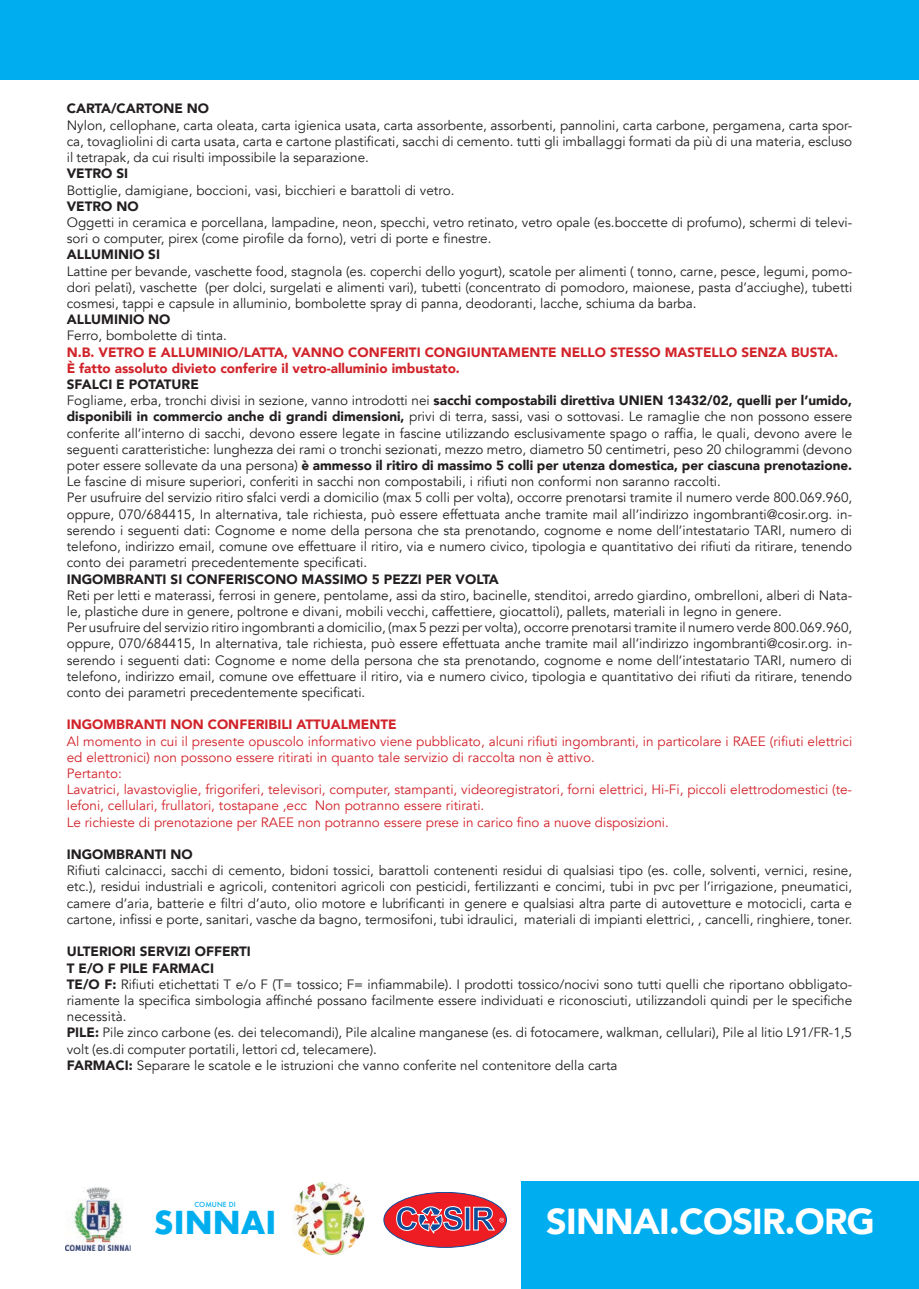
<style>
.page{position:relative;width:919px;height:1289px;background:#fff}
.page>*{position:absolute;margin:0;border:0;box-sizing:border-box;transform-origin:0 0}
.t1{font:900 36px "Avenir";letter-spacing:-.02em;color:#fff}
.t2{font:700 30.75px "Futura";color:#00aeef}
.t3{font:13.5px/16.2px "Avenir";color:#231f20}
.t4{font:13.5px/16.2px "Avenir";color:#d1232a}
.t5{font:900 13.5px/16.2px "Avenir";color:#d1232a}
.t6{font:900 13.5px/16.2px "Avenir";color:#231f20}
.t7{font:500 6.9px "Futura";color:#00aeef}
.s1{font-weight:900}
</style>
<div class="page">
<div style="left:0;top:0;width:918px;height:80px;background:#00aeef"></div>
<div style="left:520px;top:1181px;width:398px;height:107px;background:#00aeef"></div>
<img style="left:65px;top:1187px;width:66px;height:63px">
<img style="left:293px;top:1182px;width:71px;height:73px">
<div style="left:384px;top:1192px;width:122px;height:55px;background:#ee1d23;border-radius:50%"></div>
<div style="left:384px;top:1192px;width:122px;height:55px;border:1px solid #0d4d9b;border-radius:50%"></div>
<svg style="left:465px;top:1206px;width:5px;height:24px"></svg>
<svg style="left:396px;top:1206px;width:66px;height:28px"></svg>
<svg style="left:473px;top:1206px;width:31px;height:24px"></svg>
<p class="t6" style="left:67px;top:100px;width:144px">CARTA/CARTONE NO</p>
<p class="t3" style="left:67px;top:133px;width:787px">ca, tovagliolini di carta usata, carta e cartone plastificati, sacchi di cemento. tutti gli imballaggi formati da più di una materia, escluso</p>
<p class="t3" style="left:67px;top:117px;width:786px">Nylon, cellophane, carta oleata, carta igienica usata, carta assorbente, assorbenti, pannolini, carta carbone, pergamena, carta spor-</p>
<p class="t3" style="left:67px;top:150px;width:304px">il tetrapak, da cui risulti impossibile la separazione.</p>
<p class="t6" style="left:67px;top:165px;width:63px">VETRO SI</p>
<p class="t3" style="left:67px;top:182px;width:389px">Bottiglie, damigiane, boccioni, vasi, bicchieri e barattoli di vetro.</p>
<p class="t6" style="left:67px;top:197px;width:73px">VETRO NO</p>
<p class="t3" style="left:67px;top:231px;width:426px">sori o computer, pirex (come pirofile da forno ,) vetri di porte e finestre.</p>
<p class="t3" style="left:67px;top:214px;width:786px">Oggetti in ceramica e porcellana, lampadine, neon, specchi, vetro retinato, vetro opale (es.boccette di profumo ,) schermi di televi-</p>
<p class="t6" style="left:67px;top:246px;width:95px">ALLUMINIO SI</p>
<p class="t3" style="left:205px;top:279px;width:648px">(per dolci, surgelati e alimenti vari ,) tubetti (concentrato di pomodoro, maionese, pasta d’acciughe ,) tubetti</p>
<p class="t3" style="left:67px;top:263px;width:786px">Lattine per bevande, vaschette food, stagnola (es. coperchi dello yogurt ,) scatole per alimenti ( tonno, carne, pesce, legumi, pomo-</p>
<p class="t3" style="left:67px;top:295px;width:631px">cosmesi, tappi e capsule in alluminio, bombolette spray di panna, deodoranti, lacche, schiuma da barba.</p>
<p class="t6" style="left:67px;top:311px;width:105px">ALLUMINIO NO</p>
<p class="t3" style="left:67px;top:328px;width:161px">Ferro, bombolette di tinta.</p>
<p class="t5" style="left:67px;top:343px;width:772px">N B. . VETRO E ALLUMINIO/LATTA, VANNO CONFERITI CONGIUNTAMENTE NELLO STESSO MASTELLO SENZA BUSTA.<br>È fatto assoluto divieto conferire il vetro-alluminio imbustato.</p>
<p class="t3" style="left:67px;top:376px;width:786px"><span class="s1">SFALCI E POTATURE<br></span>Fogliame, erba, tronchi divisi in sezione, vanno introdotti nei <span class="s1">sacchi compostabili direttiva UNIEN 13432/02, quelli per ’l umido, disponibili in commercio anche di grandi dimensioni,</span> privi di terra, sassi, vasi o sottovasi. Le ramaglie che non possono essere conferite all’interno di sacchi, devono essere legate in fascine utilizzando esclusivamente spago o raffia le, quali, devono avere le seguenti caratteristiche: lunghezza dei rami o tronchi sezionati, mezzo metro, diametro 50 centimetri, peso 20 chilogrammi (devono poter essere sollevate da una persona <span class="s1">è</span>) <span class="s1">ammesso il ritiro di massimo 5 colli per utenza domestica, per ciascuna prenotazione.<br></span>Le fascine di misure superiori, conferiti in sacchi non compostabili i, rifiuti non conformi non saranno raccolti.<br>Per usufruire del servizio ritiro sfalci verdi a domicilio (max 5 colli per volta ,) occorre prenotarsi tramite il numero verde 800.069.960,</p>
<p class="t3" style="left:67px;top:522px;width:786px">serendo i seguenti dati: Cognome e nome della persona che sta prenotando, cognome e nome dell’intestatario TARI, numero di</p>
<p class="t3" style="left:67px;top:279px;width:132px">dori pelati ,) vaschette</p>
<p class="t3" style="left:67px;top:506px;width:786px">oppure, 070/684415, In alternativa, tale richiesta, può essere effettuata anche tramite mail all’indirizzo ingombranti@cosir.org in. -</p>
<p class="t3" style="left:67px;top:538px;width:786px">telefono, indirizzo email, comune ove effettuare il ritiro, via e numero civico, tipologia e quantitativo dei rifiuti da ritirare, tenendo conto dei parametri precedentemente specificati.</p>
<p class="t6" style="left:67px;top:570px;width:433px">INGOMBRANTI SI CONFERISCONO MASSIMO 5 PEZZI PER VOLTA</p>
<p class="t3" style="left:67px;top:603px;width:716px">le, plastiche dure in genere, poltrone e divani, mobili vecchi, caffettiere, giocattoli ,) pallets, materiali in legno in genere.</p>
<p class="t3" style="left:67px;top:587px;width:786px">Reti per letti e materassi, ferrosi in genere, pentolame, assi da stiro, bacinelle, stenditoi, arredo giardino, ombrelloni, alberi di Nata-</p>
<p class="t3" style="left:67px;top:619px;width:786px">Per usufruire del servizio ritiro ingombranti a domicilio (, max 5 pezzi per volta ,) occorre prenotarsi tramite il numero verde 800.069.960,</p>
<p class="t3" style="left:67px;top:652px;width:786px">serendo i seguenti dati: Cognome e nome della persona che sta prenotando, cognome e nome dell’intestatario TARI, numero di</p>
<p class="t3" style="left:67px;top:636px;width:786px">oppure, 070/684415, In alternativa, tale richiesta, può essere effettuata anche tramite mail all’indirizzo ingombranti@cosir.org in. -</p>
<p class="t3" style="left:67px;top:668px;width:786px">telefono, indirizzo email, comune ove effettuare il ritiro, via e numero civico, tipologia e quantitativo dei rifiuti da ritirare, tenendo conto dei parametri precedentemente specificati.</p>
<p class="t5" style="left:67px;top:716px;width:331px">INGOMBRANTI NON CONFERIBILI ATTUALMENTE</p>
<p class="t4" style="left:67px;top:733px;width:786px">Al momento in cui il presente opuscolo informativo viene pubblicato, alcuni rifiuti ingombranti in, particolare i RAEE (rifiuti elettrici ed elettronici) non possono essere ritirati in quanto tale servizio di raccolta non è attivo.<br>Pertanto:</p>
<p class="t4" style="left:315px;top:798px;width:171px">Non potranno essere ritirati.</p>
<p class="t4" style="left:67px;top:781px;width:786px">Lavatrici, lavastoviglie, frigoriferi, televisori, computer, stampanti, videoregistratori, forni elettrici, Hi-Fi, piccoli elettrodomestici (te-</p>
<p class="t4" style="left:67px;top:814px;width:603px">Le richieste di prenotazione per RAEE non potranno essere prese in carico fino a nuove disposizioni.</p>
<p class="t6" style="left:67px;top:845px;width:127px">INGOMBRANTI NO</p>
<p class="t3" style="left:67px;top:862px;width:786px;text-align:right">Rifiuti calcinacci, sacchi di cemento, bidoni tossici, barattoli contenenti residui di qualsiasi tipo (es. colle, solventi, vernici, resine, etc ,). residui industriali e agricoli, contenitori agricoli con pesticidi, fertilizzanti e concimi, tubi in pvc per ’l irrigazione, pneumatici, camere d’aria, batterie e filtri d’auto, olio motore e lubrificanti in genere e qualsiasi altra parte di autovetture e motocicli, carta e materiali di impianti elettrici ,, cancelli, ringhiere, toner.</p>
<p class="t4" style="left:67px;top:798px;width:242px">lefoni, cellulari, frullatori, tostapane ,ecc</p>
<p class="t3" style="left:67px;top:911px;width:452px">cartone, infissi e porte, sanitari, vasche da bagno, termosifoni, tubi idraulici,</p>
<p class="t6" style="left:67px;top:943px;width:185px">ULTERIORI SERVIZI OFFERTI<br>ET O/ F PILE FARMACI</p>
<p class="t3" style="left:67px;top:992px;width:786px">riamente la specifica simbologia affinché possano facilmente essere individuati e riconosciuti, utilizzandoli quindi per le specifiche</p>
<p class="t3" style="left:67px;top:976px;width:786px"><span class="s1">TE O/ :F</span> Rifiuti etichettati Fo/eT T( = tossico F; = infiammabile I.) prodotti tossico/nocivi sono tutti quelli che riportano obbligato-</p>
<p class="t3" style="left:67px;top:1008px;width:786px">necessità.<br><span class="s1">PILE:</span> Pile zinco carbone (es. dei telecomandi ,) Pile alcaline manganese (es. di fotocamere, walkman, cellulari ,) Pile al litio L91/FR-1,5 volt (es.di computer portatili, lettori cd, telecamere .(<br><span class="s1">FARMACI:</span> Separare le scatole lee istruzioni che vanno conferite nel contenitore della carta</p>
<p class="t7" style="left:194px;top:1199px;width:43px">COMUNE DI</p>
<h2 class="t2" style="left:154px;top:1199px;width:124px">SINNAI</h2>
<h1 class="t1" style="left:546px;top:1190px;width:330px">SINNAI.COSIR.ORG</h1>
</div>
